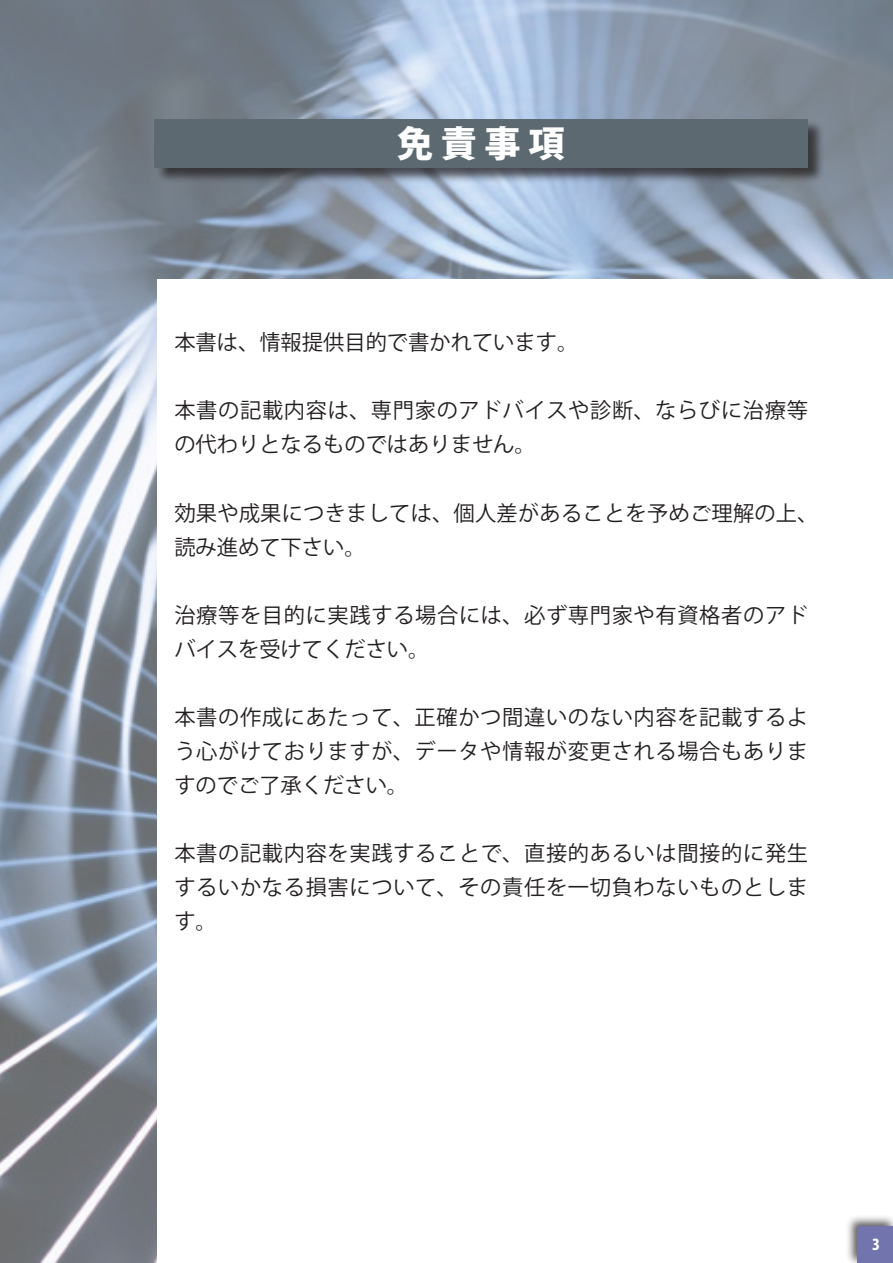
<style>
.page{position:relative;width:893px;height:1263px;background:#fff}
.page>*{position:absolute;margin:0;border:0;box-sizing:border-box;transform-origin:0 0}
.t1{font:800 36.15px "Koz Go Pro";color:#fff}
.t2{font:21.3px/34px "Koz Go Pro";letter-spacing:.03em;color:#231f20}
.t3{font:21.3px/34px "Koz Go Pro";letter-spacing:.01em;color:#231f20}
.t4{font:21.3px "Koz Go Pro";color:#231f20}
.t5{font:800 14.85px "Koz Go Pro";color:#fff;scale:.9 1}
</style>
<div class="page">
<img style="left:0;top:0;width:893px;height:1263px">
<div style="left:157px;top:279px;width:736px;height:984px;background:#fff"></div>
<div style="left:845px;top:1214px;width:48px;height:49px;background:#231f20;opacity:.75"></div>
<div style="left:857px;top:1226px;width:36px;height:36px;background:#7274ae"></div>
<div style="left:155px;top:119px;width:670px;height:65px;background:#231f20;opacity:.75"></div>
<div style="left:154px;top:119px;width:654px;height:49px;background:#5d6970"></div>
<h1 class="t1" style="left:397px;top:120px;width:169px">免責事項</h1>
<p class="t4" style="left:174px;top:329px;width:405px">本書は、情報提供目的で書かれています。</p>
<p class="t2" style="left:174px;top:394px;width:635px">本書の記載内容は、専門家のアドバイスや診断、ならびに治療等の代わりとなるものではありません。</p>
<p class="t3" style="left:174px;top:496px;width:646px">効果や成果につきましては、個人差があることを予めご理解の上、読み進めて下さい。</p>
<p class="t2" style="left:174px;top:598px;width:635px">治療等を目的に実践する場合には、必ず専門家や有資格者のアドバイスを受けてください。</p>
<p class="t2" style="left:174px;top:700px;width:635px;text-align:justify">本書の作成にあたって、正確かつ間違いのない内容を記載するよう心がけておりますが、データや情報が変更される場合もありますのでご了承ください。</p>
<p class="t2" style="left:174px;top:836px;width:635px;text-align:justify">本書の記載内容を実践することで、直接的あるいは間接的に発生するいかなる損害について、その責任を一切負わないものとします。</p>
<p class="t5" style="left:872px;top:1235px;width:10px">3</p>
</div>
